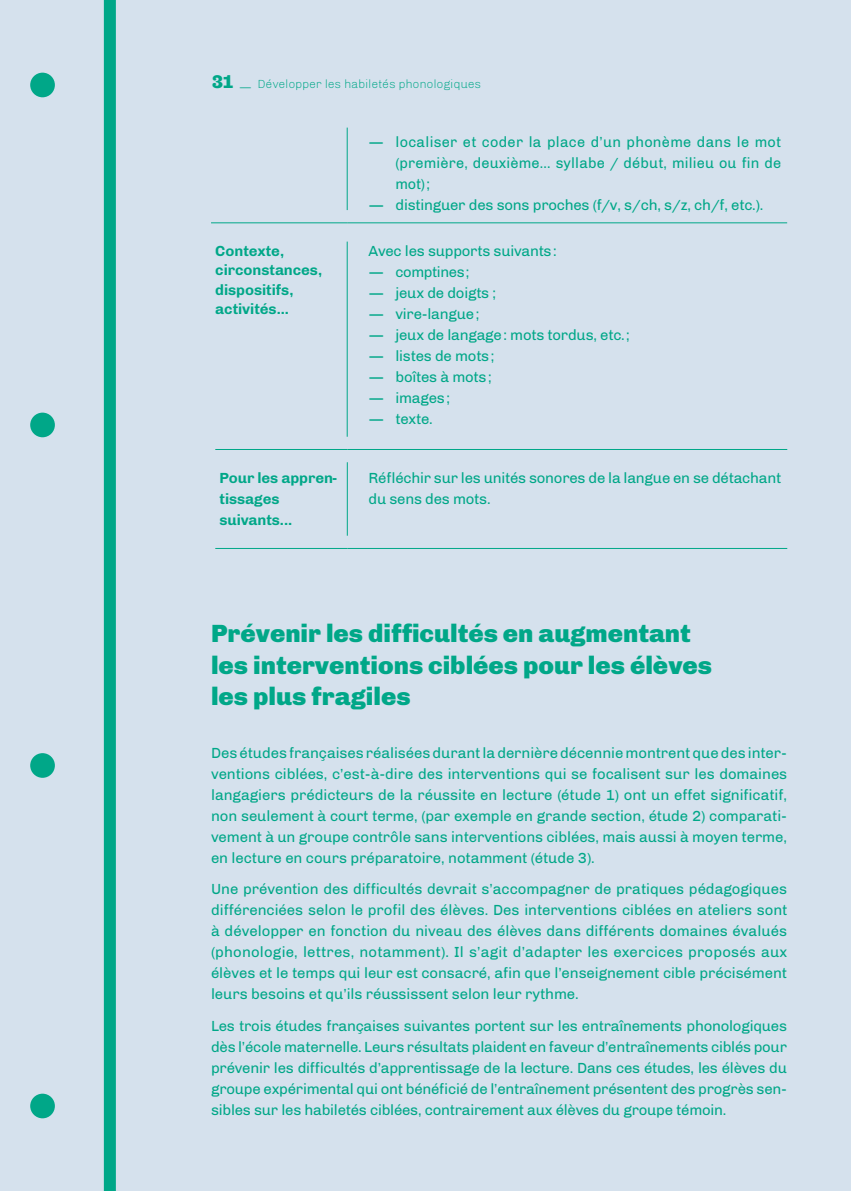
<style>
.page{position:relative;width:851px;height:1191px;background:#fff}
.page>*{position:absolute;margin:0;border:0;box-sizing:border-box;transform-origin:0 0}
.t1{font:900 25.5px/31.5px "Chivo";color:#00a788}
.t2{font:15px/21px "Chivo";letter-spacing:-.015em;color:#00a788;text-align:justify}
.t3{font:700 15px/19.5px "Chivo";letter-spacing:-.005em;color:#00a788}
.t4{font:300 12px "Chivo";color:#00a788}
.s1{font-family:"Hernandez Niu W00";font-weight:800;font-size:18px}
</style>
<div class="page">
<div style="left:0;top:0;width:850px;height:1191px;background:#d5e1ed"></div>
<div style="left:104px;top:0;width:12px;height:1191px;background:#00a788"></div>
<hr style="left:347px;top:128px;width:1px;height:82px;background:#00a788">
<hr style="left:211px;top:222px;width:136px;height:1px;background:#00a788">
<hr style="left:347px;top:222px;width:440px;height:1px;background:#00a788">
<hr style="left:347px;top:242px;width:1px;height:195px;background:#00a788">
<hr style="left:347px;top:462px;width:1px;height:74px;background:#00a788">
<hr style="left:215px;top:449px;width:132px;height:1px;background:#00a788">
<hr style="left:347px;top:449px;width:440px;height:1px;background:#00a788">
<hr style="left:215px;top:548px;width:132px;height:1px;background:#00a788">
<hr style="left:347px;top:548px;width:440px;height:1px;background:#00a788">
<div style="left:30px;top:73px;width:25px;height:24px;background:#00a788;border-radius:50%"></div>
<div style="left:30px;top:412px;width:25px;height:25px;background:#00a788;border-radius:50%"></div>
<div style="left:30px;top:753px;width:25px;height:25px;background:#00a788;border-radius:50%"></div>
<div style="left:30px;top:1093px;width:25px;height:25px;background:#00a788;border-radius:50%"></div>
<p class="t4" style="left:212px;top:77px;width:270px"><span class="s1">31</span> — Développer les habiletés phonologiques</p>
<p class="t2" style="left:395px;top:131px;width:387px;text-indent:-27px">— localiser et coder la place d’un phonème dans le mot (première, deuxième... syllabe / début, milieu ou fin de mot);</p>
<p class="t2" style="left:368px;top:194px;width:396px">— distinguer des sons proches (f/v, s/ch, s/z, ch/f, etc.).</p>
<p class="t3" style="left:215px;top:241px;width:108px">Contexte, circonstances, dispositifs, activités...</p>
<p class="t2" style="left:368px;top:240px;width:190px">Avec les supports suivants:</p>
<p class="t2" style="left:368px;top:261px;width:102px">— comptines;</p>
<p class="t2" style="left:368px;top:282px;width:129px">— jeux de doigts ;</p>
<p class="t2" style="left:368px;top:303px;width:112px">— vire-langue;</p>
<p class="t2" style="left:368px;top:324px;width:263px">— jeux de langage: mots tordus, etc.;</p>
<p class="t2" style="left:368px;top:345px;width:127px">— listes de mots;</p>
<p class="t2" style="left:368px;top:366px;width:125px">— boîtes à mots;</p>
<p class="t2" style="left:368px;top:387px;width:83px">— images;</p>
<p class="t2" style="left:368px;top:408px;width:66px">— texte.</p>
<p class="t3" style="left:219px;top:467px;width:119px;line-height:21px">Pour les appren&shy;tissages suivants...</p>
<p class="t2" style="left:368px;top:467px;width:414px">Réfléchir sur les unités sonores de la langue en se détachant du sens des mots.</p>
<h1 class="t1" style="left:211px;top:618px;width:502px">Prévenir les difficultés en augmentant les interventions ciblées pour les élèves les plus fragiles</h1>
<p class="t2" style="left:211px;top:742px;width:577px">Des études françaises réalisées durant la dernière décennie montrent que des inter&shy;ventions ciblées, c’est-à-dire des interventions qui se focalisent sur les domaines langagiers prédicteurs de la réussite en lecture (étude 1) ont un effet significatif, non seulement à court terme, (par exemple en grande section, étude 2) comparati&shy;vement à un groupe contrôle sans interventions ciblées, mais aussi à moyen terme, en lecture en cours préparatoire, notamment (étude 3).</p>
<p class="t2" style="left:211px;top:878px;width:578px">Une prévention des difficultés devrait s’accompagner de pratiques pédagogiques différenciées selon le profil des élèves. Des interventions ciblées en ateliers sont à développer en fonction du niveau des élèves dans différents domaines évalués (phonologie, lettres, notamment). Il s’agit d’adapter les exercices proposés aux élèves et le temps qui leur est consacré, afin que l’enseignement cible précisément leurs besoins et qu’ils réussissent selon leur rythme.</p>
<p class="t2" style="left:211px;top:1015px;width:577px">Les trois études françaises suivantes portent sur les entraînements phonologiques dès l’école maternelle. Leurs résultats plaident en faveur d’entraînements ciblés pour prévenir les difficultés d’apprentissage de la lecture. Dans ces études, les élèves du groupe expérimental qui ont bénéficié de l’entraînement présentent des progrès sen&shy;sibles sur les habiletés ciblées, contrairement aux élèves du groupe témoin.</p>
</div>
